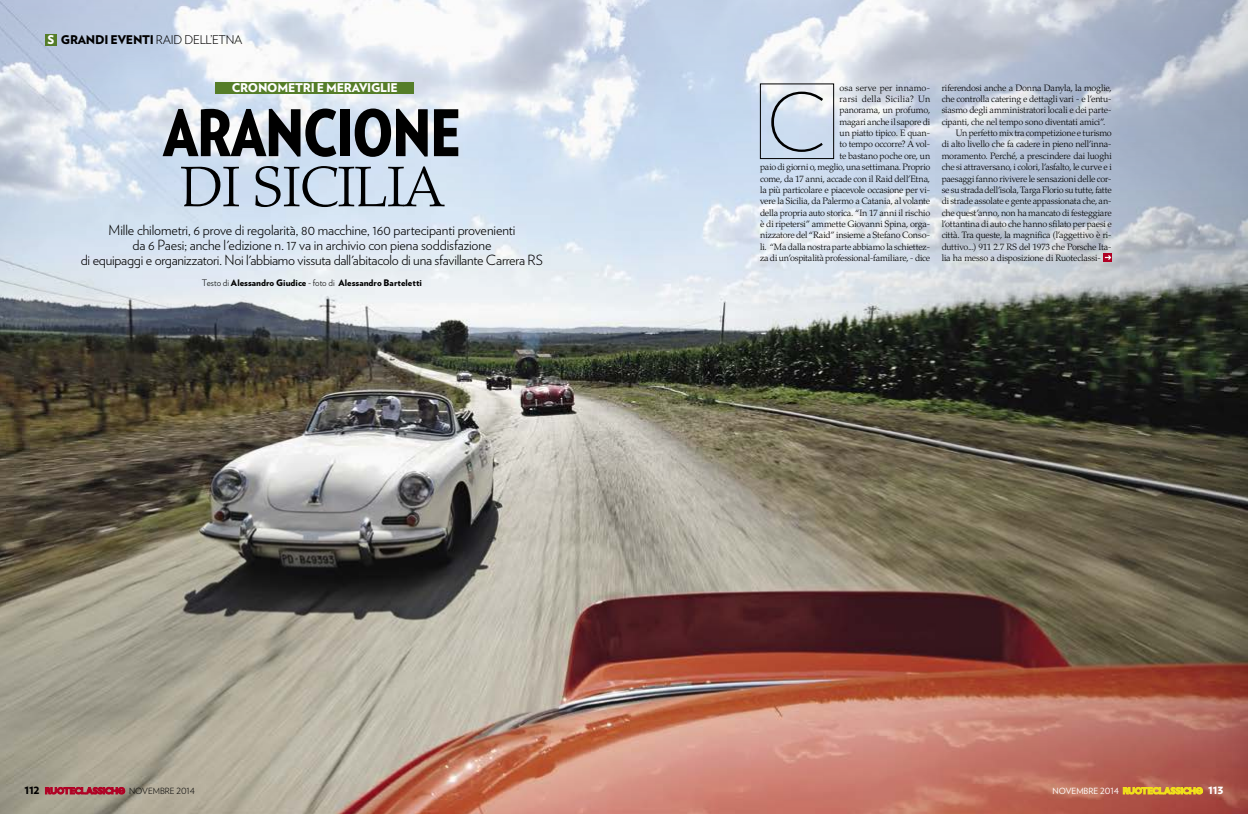
<style>
.page{position:relative;width:1248px;height:814px;background:#fff}
.page>*{position:absolute;margin:0;border:0;box-sizing:border-box;transform-origin:0 0}
.t1{font:200 80px "Verlag";color:#000}
.t2{font:900 64px "Verlag Condensed";letter-spacing:-.02em;color:#000}
.t3{font:300 57px "Palatino LT Std";letter-spacing:-.02em;color:#000}
.t4{font:300 14px/15px "Verlag";letter-spacing:-.015em;color:#000;text-align:center}
.t5{font:300 12px "Verlag";letter-spacing:-.02em;color:#000}
.t6{font:900 12px "Verlag";letter-spacing:-.02em;color:#fff}
.t7{font:900 10px "Verlag";color:#000}
.t8{font:900 10px "Verlag";color:#fff}
.t9{font:300 9.2px/11.3px "Palatino LT Std";letter-spacing:-.02em;color:#000;text-align:right}
.t10{font:900 9px "Verlag";letter-spacing:.005em;color:#000}
.t11{font:300 8.5px "Verlag";color:#000}
.t12{font:8.5px "Verlag";color:#fff}
.s1{font-weight:900;color:#fff}
.s2{font-weight:900}
.s3{font-weight:300}
</style>
<div class="page">
<img style="left:0;top:0;width:1247px;height:814px">
<svg style="left:45px;top:787px;width:80px;height:7px"></svg>
<svg style="left:1122px;top:787px;width:80px;height:7px"></svg>
<div style="left:45px;top:34px;width:12px;height:11px;background:#557d29"></div>
<div style="left:215px;top:82px;width:199px;height:12px;background:#557d29"></div>
<div style="left:760px;top:84px;width:73px;height:75px;border:1px solid #000"></div>
<div style="left:1103px;top:253px;width:8px;height:9px;background:#b00024"></div>
<svg style="left:1104px;top:255px;width:7px;height:5px"></svg>
<h3 class="t5" style="left:48px;top:31px;width:196px"><span class="s1">S</span> <span class="s2">GRANDI EVENTI</span> RAID DELL’ETNA</h3>
<h3 class="t6" style="left:232px;top:78px;width:168px">CRONOMETRI E MERAVIGLIE</h3>
<p class="t9" style="left:760px;top:82px;width:172px">osa serve per innamo-<br>rarsi della Sicilia? Un<br>panorama, un profumo,<br>magari anche il sapore di<br>un piatto tipico. E quan-<br>to tempo occorre? A vol-<br>te bastano poche ore, un<br>paio di giorni o, meglio, una settimana. Proprio come, da 17 anni, accade con il Raid dell’Etna, la più particolare e piacevole occasione per vi&shy;vere la Sicilia, da Palermo a Catania, al volante della propria auto storica. “In 17 anni il rischio è di ripetersi” ammette Giovanni Spina, orga&shy;nizzatore del “Raid” insieme a Stefano Conso&shy;li. “Ma dalla nostra parte abbiamo la schiettez&shy;za di un’ospitalità professional-familiare, - dice</p>
<h1 class="t1" style="left:766px;top:65px;width:63px">C</h1>
<h2 class="t2" style="left:163px;top:83px;width:300px">ARANCIONE</h2>
<h3 class="t3" style="left:180px;top:154px;width:265px">DI SICILIA</h3>
<p class="t4" style="left:81px;top:221px;width:464px">Mille chilometri, 6 prove di regolarità, 80 macchine, 160 partecipanti provenienti<br>da 6 Paesi; anche l'edizione n. 17 va in archivio con piena soddisfazione<br>di equipaggi e organizzatori. Noi l'abbiamo vissuta dall'abitacolo di una sfavillante Carrera RS</p>
<p class="t10" style="left:202px;top:276px;width:221px"><span class="s3">Testo di</span> Alessandro Giudice <span class="s3">- foto di</span> Alessandro Barteletti</p>
<p class="t9" style="left:941px;top:82px;width:172px">riferendosi anche a Donna Danyla, la moglie,</p>
<p class="t9" style="left:941px;top:93px;width:172px">che controlla catering e dettagli vari - e l’entu-</p>
<p class="t9" style="left:941px;top:105px;width:172px">siasmo degli amministratori locali e dei parte-</p>
<p class="t9" style="left:941px;top:116px;width:165px">cipanti, che nel tempo sono diventati amici”.</p>
<p class="t9" style="left:955px;top:127px;width:157px">Un perfetto mix tra competizione e turismo</p>
<p class="t9" style="left:941px;top:139px;width:172px">di alto livello che fa cadere in pieno nell’inna-</p>
<p class="t9" style="left:941px;top:150px;width:172px">moramento. Perché, a prescindere dai luoghi</p>
<p class="t9" style="left:941px;top:161px;width:172px">che si attraversano, i colori, l’asfalto, le curve e i</p>
<p class="t9" style="left:941px;top:173px;width:172px">paesaggi fanno rivivere le sensazioni delle cor-</p>
<p class="t9" style="left:941px;top:184px;width:172px">se su strada dell’isola, Targa Florio su tutte, fatte</p>
<p class="t9" style="left:941px;top:195px;width:172px">di strade assolate e gente appassionata che, an-</p>
<p class="t9" style="left:941px;top:207px;width:172px">che quest’anno, non ha mancato di festeggiare</p>
<p class="t9" style="left:941px;top:218px;width:172px">l’ottantina di auto che hanno sfilato per paesi e</p>
<p class="t9" style="left:941px;top:229px;width:172px">città. Tra queste, la magnifica (l’aggettivo è ri-</p>
<p class="t9" style="left:941px;top:241px;width:172px">duttivo...) 911 2.7 RS del 1973 che Porsche Ita-</p>
<p class="t9" style="left:941px;top:252px;width:161px">lia ha messo a disposizione di Ruoteclassi-</p>
<p class="t7" style="left:25px;top:782px;width:17px">112</p>
<p class="t11" style="left:129px;top:784px;width:67px">NOVEMBRE 2014</p>
<p class="t12" style="left:1052px;top:784px;width:68px">NOVEMBRE 2014</p>
<p class="t8" style="left:1208px;top:782px;width:17px">113</p>
</div>
